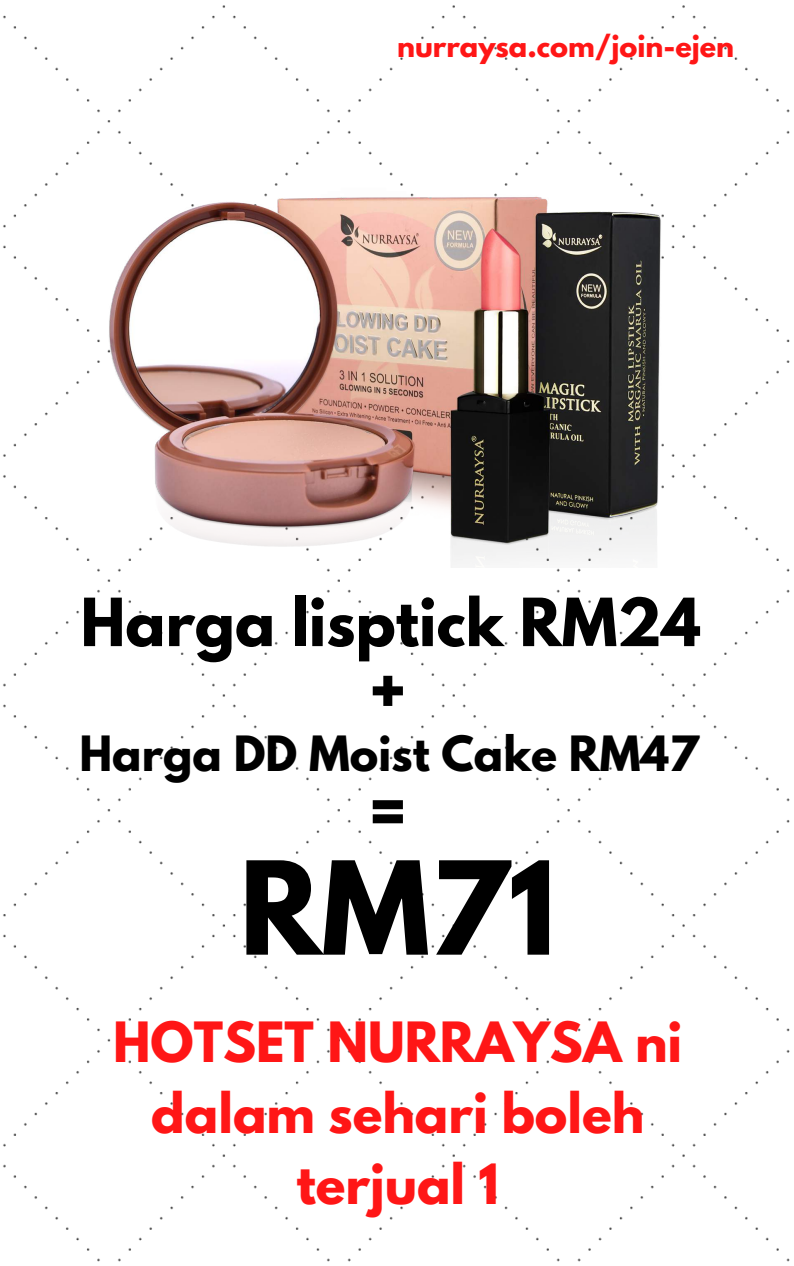
<style>
.page{position:relative;width:794px;height:1266px;background:#fff}
.page>*{position:absolute;margin:0;border:0;box-sizing:border-box;transform-origin:0 0}
.t1{font:700 114.38px "League Spartan";color:#000}
.t2{font:700 58.8px/120.8px "League Spartan";color:#000}
.t3{font:700 49.12px/70.9px "League Spartan";color:#ff1616;text-align:center}
.t4{font:700 43.05px "League Spartan";color:#000}
.t5{font:700 27.08px "League Spartan";color:#ff1616}
</style>
<div class="page">
<img style="left:3px;top:5px;width:787px;height:1257px">
<img style="left:95px;top:175px;width:595px;height:392px">
<p class="t5" style="left:397px;top:33px;width:338px">nurraysa.com/join-ejen</p>
<p class="t2" style="left:80px;top:569px;width:621px">Harga lisptick RM24</p>
<p class="t2" style="left:369px;top:638px;width:39px">+ =</p>
<h1 class="t1" style="left:239px;top:851px;width:318px">RM71</h1>
<p class="t4" style="left:79px;top:732px;width:620px">Harga DD Moist Cake RM47</p>
<p class="t3" style="left:113px;top:1013px;width:570px">HOTSET NURRAYSA ni dalam sehari boleh terjual 1</p>
</div>
